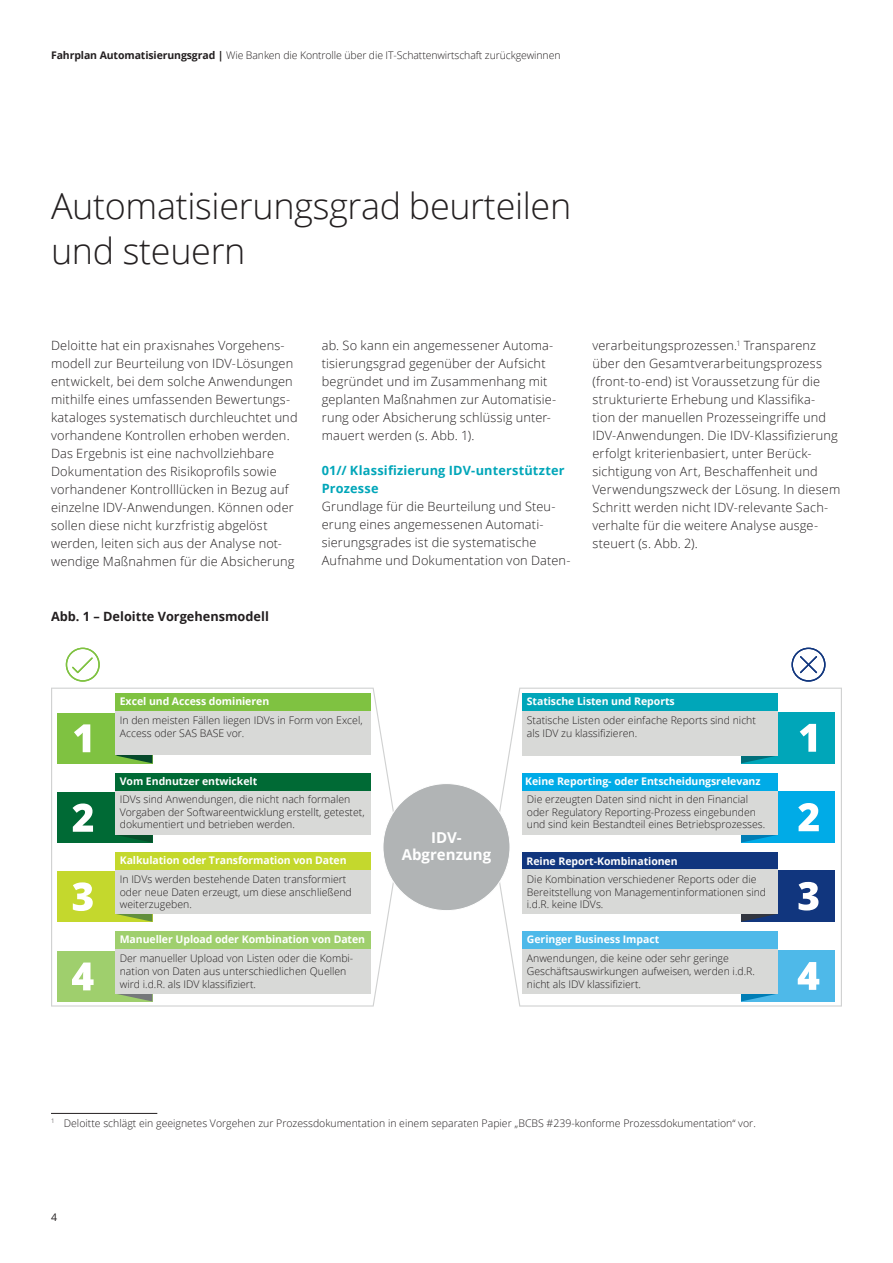
<style>
.page{position:relative;width:893px;height:1263px;background:#fff}
.page>*{position:absolute;margin:0;border:0;box-sizing:border-box;transform-origin:0 0}
.t1{font:300 36px/45px "Open Sans";letter-spacing:-.01em;color:#231f20}
.t2{font:700 15px/16.5px "Open Sans";color:#fff;text-align:center}
.t3{font:300 12.75px/18px "Open Sans";letter-spacing:.01em;color:#231f20}
.t4{font:700 12.75px/18px "Open Sans";letter-spacing:.015em;color:#00a6b9}
.t5{font:700 12.75px "Open Sans";color:#231f20}
.t6{font:300 10.5px/12.6px "Open Sans";color:#231f20}
.t7{font:700 10.5px "Open Sans";letter-spacing:-.005em;color:#fff}
.t8{font:10.5px "Open Sans";color:#231f20}
.s1{font-weight:700}
</style>
<div class="page">
<hr style="left:51px;top:1113px;width:106px;height:1px;background:#231f20">
<svg style="left:493px;top:688px;width:349px;height:318px"></svg>
<svg style="left:51px;top:688px;width:349px;height:318px"></svg>
<div style="left:57px;top:713px;width:95px;height:50px;background:#7fc241"></div>
<div style="left:741px;top:712px;width:93px;height:51px;background:#00a6b9"></div>
<div style="left:57px;top:793px;width:95px;height:50px;background:#006a35"></div>
<div style="left:741px;top:792px;width:93px;height:51px;background:#00abe7"></div>
<div style="left:57px;top:872px;width:95px;height:50px;background:#c4d82d"></div>
<div style="left:741px;top:871px;width:93px;height:51px;background:#11367e"></div>
<div style="left:57px;top:951px;width:95px;height:50px;background:#9fcf6d"></div>
<div style="left:741px;top:950px;width:93px;height:51px;background:#4eb9e9"></div>
<svg style="left:116px;top:755px;width:36px;height:8px"></svg>
<svg style="left:741px;top:755px;width:37px;height:8px"></svg>
<svg style="left:118px;top:835px;width:34px;height:8px"></svg>
<svg style="left:741px;top:835px;width:35px;height:8px"></svg>
<svg style="left:116px;top:914px;width:36px;height:8px"></svg>
<svg style="left:741px;top:914px;width:36px;height:8px"></svg>
<svg style="left:116px;top:993px;width:36px;height:8px"></svg>
<svg style="left:741px;top:993px;width:37px;height:8px"></svg>
<div style="left:383px;top:783px;width:127px;height:127px;background:#b1b4b5;border-radius:50%"></div>
<div style="left:116px;top:711px;width:255px;height:44px;background:#d8d9d7"></div>
<div style="left:523px;top:711px;width:255px;height:44px;background:#d8d9d7"></div>
<div style="left:116px;top:790px;width:255px;height:45px;background:#d8d9d7"></div>
<div style="left:523px;top:790px;width:255px;height:45px;background:#d8d9d7"></div>
<div style="left:116px;top:869px;width:255px;height:45px;background:#d8d9d7"></div>
<div style="left:116px;top:949px;width:255px;height:44px;background:#d8d9d7"></div>
<div style="left:523px;top:949px;width:255px;height:44px;background:#d8d9d7"></div>
<div style="left:116px;top:694px;width:255px;height:17px;background:#7fc241"></div>
<div style="left:523px;top:694px;width:255px;height:17px;background:#00a6b9"></div>
<div style="left:116px;top:773px;width:255px;height:17px;background:#006a35"></div>
<div style="left:523px;top:773px;width:255px;height:17px;background:#00abe7"></div>
<div style="left:116px;top:852px;width:255px;height:17px;background:#c4d82d"></div>
<div style="left:523px;top:852px;width:255px;height:17px;background:#11367e"></div>
<div style="left:523px;top:869px;width:255px;height:45px;background:#d8d9d7"></div>
<div style="left:116px;top:932px;width:255px;height:17px;background:#9fcf6d"></div>
<div style="left:523px;top:932px;width:255px;height:17px;background:#4eb9e9"></div>
<svg style="left:66px;top:648px;width:34px;height:34px"></svg>
<svg style="left:791px;top:648px;width:34px;height:34px"></svg>
<svg style="left:74px;top:724px;width:16px;height:28px"></svg>
<svg style="left:800px;top:724px;width:16px;height:28px"></svg>
<svg style="left:73px;top:803px;width:20px;height:29px"></svg>
<svg style="left:798px;top:803px;width:21px;height:28px"></svg>
<svg style="left:73px;top:882px;width:20px;height:29px"></svg>
<svg style="left:799px;top:882px;width:19px;height:28px"></svg>
<svg style="left:72px;top:962px;width:22px;height:28px"></svg>
<svg style="left:798px;top:962px;width:21px;height:28px"></svg>
<p class="t6" style="left:51px;top:49px;width:511px"><span class="s1">Fahrplan Automatisierungsgrad |</span> Wie Banken die Kontrolle über die IT-Schattenwirtschaft zurückgewinnen</p>
<h1 class="t1" style="left:51px;top:182px;width:522px">Automatisierungsgrad beurteilen und steuern</h1>
<p class="t3" style="left:51px;top:336px;width:248px">Deloitte hat ein praxisnahes Vorgehens&shy;modell zur Beurteilung von IDV-Lösungen entwickelt, bei dem solche Anwendungen mithilfe eines umfassenden Bewertungs&shy;kataloges systematisch durchleuchtet und vorhandene Kontrollen erhoben werden.<br>Das Ergebnis ist eine nachvollziehbare Dokumentation des Risikoprofils sowie vorhandener Kontrolllücken in Bezug auf einzelne IDV-Anwendungen. Können oder sollen diese nicht kurzfristig abgelöst werden, leiten sich aus der Analyse not&shy;wendige Maßnahmen für die Absicherung</p>
<p class="t5" style="left:51px;top:607px;width:219px">Abb. 1 – Deloitte Vorgehensmodell</p>
<p class="t3" style="left:322px;top:336px;width:236px">ab. So kann ein angemessener Automa&shy;tisierungsgrad gegenüber der Aufsicht begründet und im Zusammenhang mit geplanten Maßnahmen zur Automatisie&shy;rung oder Absicherung schlüssig unter&shy;mauert werden (s. Abb. 1).</p>
<p class="t4" style="left:322px;top:461px;width:244px">01// Klassifizierung IDV-unterstützter<br>Prozesse</p>
<p class="t3" style="left:322px;top:497px;width:250px">Grundlage für die Beurteilung und Steu&shy;erung eines angemessenen Automati&shy;sierungsgrades ist die systematische Aufnahme und Dokumentation von Daten-</p>
<p class="t3" style="left:592px;top:336px;width:249px">verarbeitungsprozessen.<sup>1</sup> Transparenz über den Gesamtverarbeitungsprozess (front-to-end) ist Voraussetzung für die strukturierte Erhebung und Klassifika&shy;tion der manuellen Prozesseingriffe und IDV-Anwendungen. Die IDV-Klassifizierung erfolgt kriterienbasiert, unter Berück&shy;sichtigung von Art, Beschaffenheit und Verwendungszweck der Lösung. In diesem Schritt werden nicht IDV-relevante Sach&shy;verhalte für die weitere Analyse ausge&shy;steuert (s. Abb. 2).</p>
<p class="t7" style="left:120px;top:694px;width:151px">Excel und Access dominieren</p>
<p class="t7" style="left:527px;top:694px;width:149px">Statische Listen und Reports</p>
<p class="t6" style="left:120px;top:714px;width:244px">In den meisten Fällen liegen IDVs in Form von Excel,<br>Access oder SAS BASE vor.</p>
<p class="t6" style="left:527px;top:714px;width:231px">Statische Listen oder einfache Reports sind nicht als IDV zu klassifizieren.</p>
<p class="t7" style="left:120px;top:773px;width:139px">Vom Endnutzer entwickelt</p>
<p class="t7" style="left:525px;top:773px;width:237px">Keine Reporting- oder Entscheidungsrelevanz</p>
<p class="t6" style="left:120px;top:793px;width:246px">IDVs sind Anwendungen, die nicht nach formalen<br>Vorgaben der Softwareentwicklung erstellt, getestet, dokumentiert und betrieben werden.</p>
<p class="t6" style="left:527px;top:793px;width:240px">Die erzeugten Daten sind nicht in den Financial oder Regulatory Reporting-Prozess eingebunden und sind kein Bestandteil eines Betriebsprozesses.</p>
<p class="t2" style="left:402px;top:829px;width:91px">IDV-<br>Abgrenzung</p>
<p class="t7" style="left:120px;top:853px;width:228px">Kalkulation oder Transformation von Daten</p>
<p class="t7" style="left:527px;top:854px;width:153px">Reine Report-Kombinationen</p>
<p class="t6" style="left:120px;top:872px;width:234px">In IDVs werden bestehende Daten transformiert oder neue Daten erzeugt, um diese anschließend weiterzugeben.</p>
<p class="t6" style="left:527px;top:872px;width:241px">Die Kombination verschiedener Reports oder die<br>Bereitstellung von Managementinformationen sind i.d.R. keine IDVs.</p>
<p class="t7" style="left:120px;top:932px;width:247px">Manueller Upload oder Kombination von Daten</p>
<p class="t7" style="left:527px;top:932px;width:134px">Geringer Business Impact</p>
<p class="t6" style="left:120px;top:952px;width:235px">Der manueller Upload von Listen oder die Kombi&shy;nation von Daten aus unterschiedlichen Quellen wird i.d.R. als IDV klassifiziert.</p>
<p class="t6" style="left:527px;top:952px;width:230px">Anwendungen, die keine oder sehr geringe<br>Geschäftsauswirkungen aufweisen, werden i.d.R. nicht als IDV klassifiziert.</p>
<p class="t6" style="left:51px;top:1116px;width:706px"><sup>1</sup> Deloitte schlägt ein geeignetes Vorgehen zur Prozessdokumentation in einem separaten Papier „BCBS #239-konforme Prozessdokumentation“ vor.</p>
<p class="t8" style="left:51px;top:1210px;width:8px">4</p>
</div>
